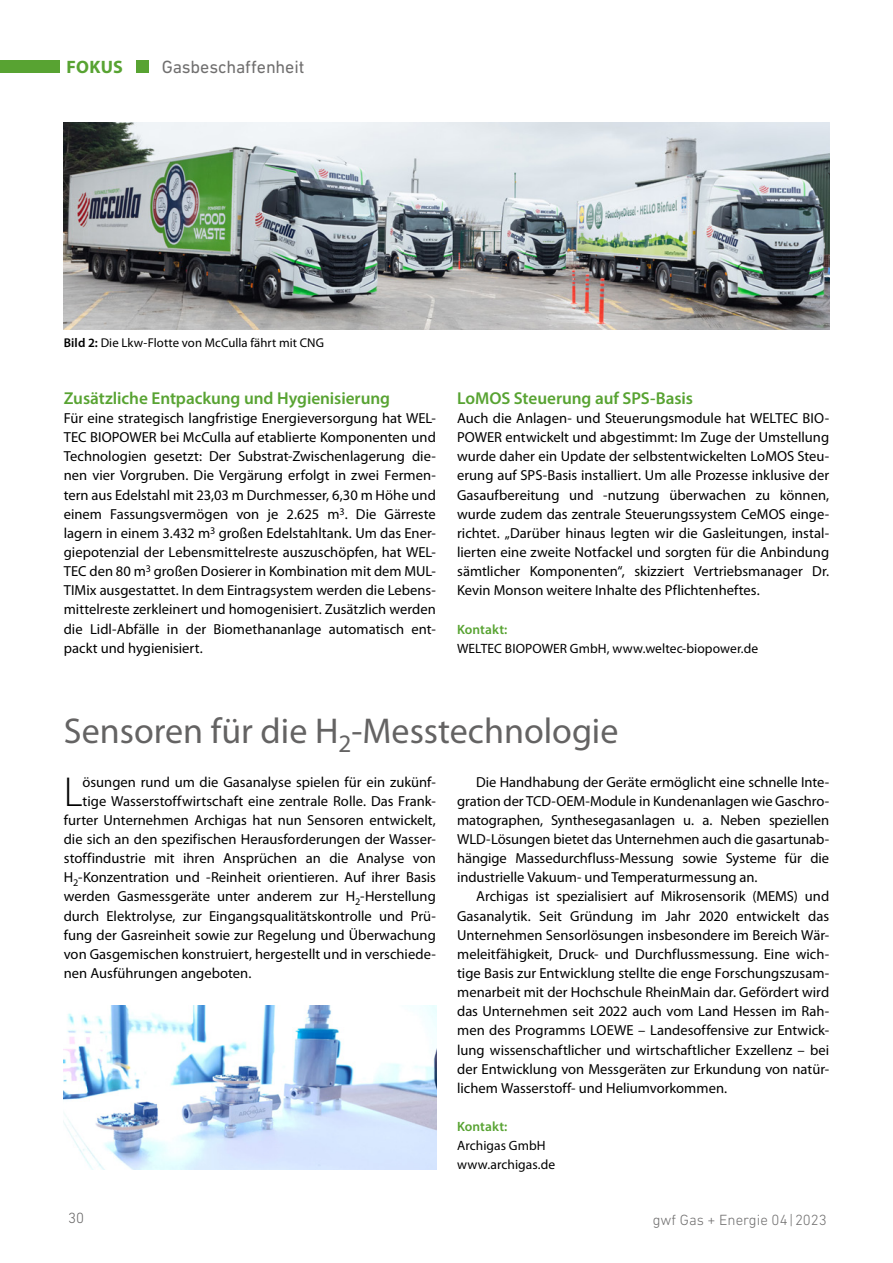
<style>
.page{position:relative;width:893px;height:1263px;background:#fff}
.page>*{position:absolute;margin:0;border:0;box-sizing:border-box;transform-origin:0 0}
.WA_Fliesstext_Initia{font:300 42.15px "Myriad Pro";color:#000}
.WA_Headline{font:36px "Myriad Pro";color:#646363}
.t1{font:18px "DIN Next LT Pro";letter-spacing:-.01em;color:#706f6f}
.t2{font:700 18px "Myriad Pro";letter-spacing:.015em;color:#58a332}
.WA_Subline_News{font:600 17.25px "Myriad Pro";letter-spacing:-.005em;color:#58a332}
.t3{font:300 15px "DIN Next LT Pro";color:#706f6f}
.t4{font:300 15px "DIN Next LT Pro";color:#646363}
.WA_Fließtext{font:14.55px/19.2px "Myriad Pro";color:#000;text-align:justify}
.WA_Fließtext_Einzug{font:14.55px/19.2px "Myriad Pro";color:#000;text-align:justify}
.WA_Fliesstext_Initia-2{font:14.55px "Myriad Pro";color:#000}
.WA_Kontakt{font:13.5px "Myriad Pro";letter-spacing:.005em;color:#000}
.WA_Kontakt_Head{font:600 13.5px "Myriad Pro";letter-spacing:.005em;color:#58a332}
.WA_BildTabellenUnter{font:12.75px "Myriad Pro";letter-spacing:.005em;color:#000}
.s1{font-weight:600}
</style>
<div class="page">
<div style="left:136px;top:60px;width:13px;height:13px;background:#58a332"></div>
<div style="left:0;top:60px;width:60px;height:13px;background:#58a332"></div>
<img style="left:64px;top:123px;width:765px;height:206px">
<img style="left:64px;top:1006px;width:372px;height:163px">
<p class="t2" style="left:67px;top:55px;width:58px">FOKUS</p>
<p class="t1" style="left:162px;top:57px;width:144px">Gasbeschaffenheit</p>
<p class="WA_BildTabellenUnter" style="left:64px;top:336px;width:262px"><span class="s1">Bild 2:</span> Die Lkw-Flotte von McCulla fährt mit CNG</p>
<p class="WA_Subline_News" style="left:64px;top:387px;width:328px">Zusätzliche Entpackung und Hygienisierung</p>
<p class="WA_Fließtext" style="left:64px;top:409px;width:374px">Für eine strategisch langfristige Energieversorgung hat WEL-TEC BIOPOWER bei McCulla auf etablierte Komponenten und Technologien gesetzt: Der Substrat-Zwischenlagerung die&shy;nen vier Vorgruben. Die Vergärung erfolgt in zwei Fermen&shy;tern aus Edelstahl mit 23,03 m Durchmesser, 6,30 m Höhe und einem Fassungsvermögen von je 2.625 m<sup>3</sup>. Die Gärreste lagern in einem 3.432 m<sup>3</sup> großen Edelstahltank. Um das Ener&shy;giepotenzial der Lebensmittelreste auszuschöpfen, hat WEL-TEC den 80 m<sup>3</sup> großen Dosierer in Kombination mit dem MUL-TIMix ausgestattet. In dem Eintragsystem werden die Lebens&shy;mittelreste zerkleinert und homogenisiert. Zusätzlich werden die Lidl-Abfälle in der Biomethananlage automatisch ent&shy;packt und hygienisiert.</p>
<p class="WA_Subline_News" style="left:457px;top:387px;width:237px">LoMOS Steuerung auf SPS-Basis</p>
<p class="WA_Fließtext" style="left:457px;top:409px;width:374px">Auch die Anlagen- und Steuerungsmodule hat WELTEC BIO-POWER entwickelt und abgestimmt: Im Zuge der Umstellung wurde daher ein Update der selbstentwickelten LoMOS Steu&shy;erung auf SPS-Basis installiert. Um alle Prozesse inklusive der Gasaufbereitung und -nutzung überwachen zu können, wurde zudem das zentrale Steuerungssystem CeMOS einge&shy;richtet. „Darüber hinaus legten wir die Gasleitungen, instal&shy;lierten eine zweite Notfackel und sorgten für die Anbindung sämtlicher Komponenten“, skizziert Vertriebsmanager Dr.<br>Kevin Monson weitere Inhalte des Pflichtenheftes.</p>
<p class="WA_Kontakt_Head" style="left:457px;top:620px;width:52px">Kontakt:</p>
<p class="WA_Kontakt" style="left:457px;top:641px;width:303px">WELTEC BIOPOWER GmbH, www.weltec-biopower.de</p>
<p class="WA_Headline" style="left:64px;top:711px;width:556px">Sensoren für die H<sub>2</sub>-Messtechnologie</p>
<p class="WA_Fliesstext_Initia" style="left:64px;top:766px;width:20px">L</p>
<p class="WA_Fliesstext_Initia-2" style="left:83px;top:774px;width:355px">ösungen rund um die Gasanalyse spielen für ein zukünf-</p>
<p class="WA_Fließtext_Einzug" style="left:457px;top:772px;width:374px;text-indent:19px">Die Handhabung der Geräte ermöglicht eine schnelle Inte&shy;gration der TCD-OEM-Module in Kundenanlagen wie Gaschro&shy;matographen, Synthesegasanlagen u. a. Neben speziellen WLD-Lösungen bietet das Unternehmen auch die gasartunab&shy;hängige Massedurchfluss-Messung sowie Systeme für die industrielle Vakuum- und Temperaturmessung an.</p>
<p class="WA_Fließtext_Einzug" style="left:457px;top:887px;width:374px;text-indent:19px">Archigas ist spezialisiert auf Mikrosensorik (MEMS) und Gasanalytik. Seit Gründung im Jahr 2020 entwickelt das Unternehmen Sensorlösungen insbesondere im Bereich Wär&shy;meleitfähigkeit, Druck- und Durchflussmessung. Eine wich&shy;tige Basis zur Entwicklung stellte die enge Forschungszusam&shy;menarbeit mit der Hochschule RheinMain dar. Gefördert wird das Unternehmen seit 2022 auch vom Land Hessen im Rah&shy;men des Programms LOEWE – Landesoffensive zur Entwick&shy;lung wissenschaftlicher und wirtschaftlicher Exzellenz – bei der Entwicklung von Messgeräten zur Erkundung von natür&shy;lichem Wasserstoff- und Heliumvorkommen.</p>
<p class="WA_Kontakt_Head" style="left:457px;top:1118px;width:52px">Kontakt:</p>
<p class="WA_Kontakt" style="left:457px;top:1138px;width:90px">Archigas GmbH</p>
<p class="WA_Kontakt" style="left:457px;top:1157px;width:100px">www.archigas.de</p>
<p class="WA_Fliesstext_Initia-2" style="left:83px;top:793px;width:354px">tige Wasserstoffwirtschaft eine zentrale Rolle. Das Frank-</p>
<p class="WA_Fliesstext_Initia-2" style="left:64px;top:812px;width:374px">furter Unternehmen Archigas hat nun Sensoren entwickelt,</p>
<p class="WA_Fliesstext_Initia-2" style="left:64px;top:831px;width:374px">die sich an den spezifischen Herausforderungen der Wasser-</p>
<p class="WA_Fliesstext_Initia-2" style="left:64px;top:850px;width:374px">stoffindustrie mit ihren Ansprüchen an die Analyse von</p>
<p class="WA_Fliesstext_Initia-2" style="left:64px;top:869px;width:374px">H<sub>2</sub>-Konzentration und -Reinheit orientieren. Auf ihrer Basis</p>
<p class="WA_Fliesstext_Initia-2" style="left:64px;top:889px;width:374px">werden Gasmessgeräte unter anderem zur H<sub>2</sub>-Herstellung</p>
<p class="WA_Fliesstext_Initia-2" style="left:64px;top:908px;width:374px">durch Elektrolyse, zur Eingangsqualitätskontrolle und Prü-</p>
<p class="WA_Fliesstext_Initia-2" style="left:64px;top:927px;width:374px">fung der Gasreinheit sowie zur Regelung und Überwachung</p>
<p class="WA_Fliesstext_Initia-2" style="left:64px;top:946px;width:374px">von Gasgemischen konstruiert, hergestellt und in verschiede-</p>
<p class="WA_Fliesstext_Initia-2" style="left:64px;top:965px;width:189px">nen Ausführungen angeboten.</p>
<p class="t4" style="left:68px;top:1209px;width:17px">30</p>
<p class="t3" style="left:653px;top:1211px;width:175px">gwf Gas + Energie 04|2023</p>
</div>
